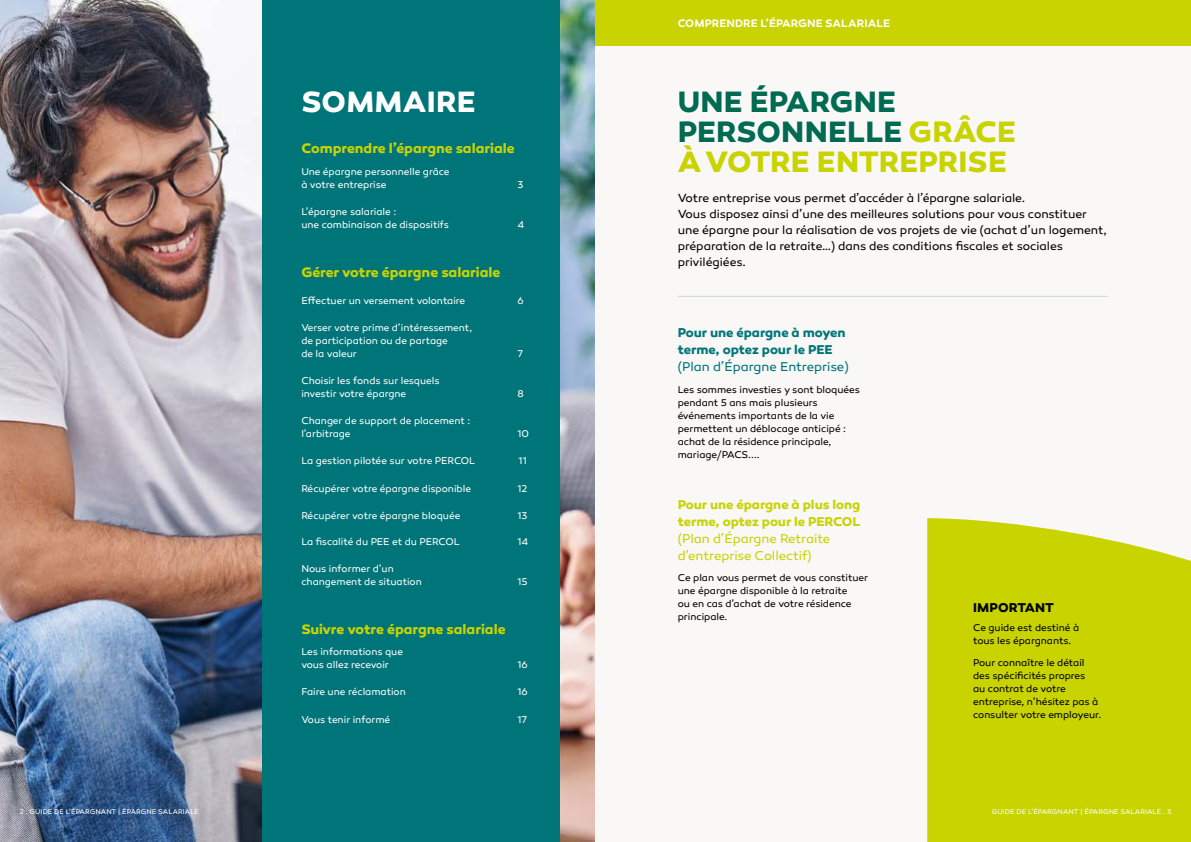
<style>
.page{position:relative;width:1191px;height:842px;background:#fff}
.page>*{position:absolute;margin:0;border:0;box-sizing:border-box;transform-origin:0 0}
.t1{font:700 30px/30px "Canaro";letter-spacing:.005em;color:#006a53}
.t2{font:700 30px "Canaro";letter-spacing:.01em;color:#fff}
.t3{font:700 14px "Canaro";letter-spacing:-.005em;color:#c8d300}
.t4{font:700 13px/17px "Canaro";letter-spacing:-.005em;color:#c8d300}
.t5{font:13px/17px "Canaro";letter-spacing:-.005em;color:#c8d300}
.t6{font:700 13px/17px "Canaro";letter-spacing:-.005em;color:#007579}
.t7{font:13px "Canaro";color:#007579}
.t8{font:700 13px "Canaro";letter-spacing:.005em;color:#000}
.t9{font:12px/16px "Canaro";letter-spacing:-.005em;color:#000}
.t10{font:600 11px "Canaro";letter-spacing:.01em;color:#fff}
.t11{font:10px/13px "Canaro";letter-spacing:-.005em;color:#fff}
.t12{font:10px/13px "Canaro";letter-spacing:-.005em;color:#000}
.t13{font:7px "Canaro";letter-spacing:.01em;color:#fff}
.s1{color:#c8d300}
</style>
<div class="page">
<img style="left:0;top:0;width:595px;height:842px">
<div style="left:595px;top:0;width:596px;height:842px;background:#f9f8f7"></div>
<div style="left:595px;top:0;width:596px;height:45px;background:#c8d300"></div>
<div style="left:262px;top:0;width:297px;height:842px;background:#007579"></div>
<hr style="left:677px;top:296px;width:431px;height:1px;background:#cddbd7">
<div style="left:927px;top:518px;width:264px;height:324px;background:#c8d300"></div>
<h1 class="t2" style="left:301px;top:83px;width:176px">SOMMAIRE</h1>
<h2 class="t3" style="left:301px;top:140px;width:215px">Comprendre l’épargne salariale</h2>
<p class="t11" style="left:301px;top:165px;width:150px">Une épargne personnelle grâce à votre entreprise</p>
<p class="t11" style="left:517px;top:178px;width:7px">3</p>
<p class="t11" style="left:301px;top:205px;width:149px">L’épargne salariale :<br>une combinaison de dispositifs</p>
<p class="t11" style="left:517px;top:218px;width:8px">4</p>
<h2 class="t3" style="left:301px;top:263px;width:200px">Gérer votre épargne salariale</h2>
<p class="t11" style="left:301px;top:294px;width:165px">Effectuer un versement volontaire</p>
<p class="t11" style="left:517px;top:294px;width:8px">6</p>
<p class="t11" style="left:301px;top:321px;width:172px">Verser votre prime d’intéressement, de participation ou de partage<br>de la valeur</p>
<p class="t11" style="left:517px;top:347px;width:7px">7</p>
<p class="t11" style="left:301px;top:374px;width:140px">Choisir les fonds sur lesquels investir votre épargne</p>
<p class="t11" style="left:301px;top:414px;width:170px">Changer de support de placement : l’arbitrage</p>
<p class="t11" style="left:517px;top:387px;width:8px">8</p>
<p class="t11" style="left:517px;top:427px;width:13px">10</p>
<p class="t11" style="left:301px;top:455px;width:175px">La gestion pilotée sur votre PERCOL</p>
<p class="t11" style="left:518px;top:455px;width:10px">11</p>
<p class="t11" style="left:301px;top:482px;width:171px">Récupérer votre épargne disponible</p>
<p class="t11" style="left:517px;top:482px;width:11px">12</p>
<p class="t11" style="left:301px;top:509px;width:161px">Récupérer votre épargne bloquée</p>
<p class="t11" style="left:517px;top:509px;width:12px">13</p>
<p class="t11" style="left:301px;top:535px;width:160px">La fiscalité du PEE et du PERCOL</p>
<p class="t11" style="left:517px;top:535px;width:12px">14</p>
<p class="t11" style="left:301px;top:562px;width:122px">Nous informer d’un changement de situation</p>
<p class="t11" style="left:517px;top:575px;width:12px">15</p>
<h2 class="t3" style="left:301px;top:620px;width:206px">Suivre votre épargne salariale</h2>
<p class="t11" style="left:301px;top:645px;width:103px">Les informations que vous allez recevoir</p>
<p class="t11" style="left:517px;top:658px;width:12px">16</p>
<p class="t11" style="left:301px;top:686px;width:106px">Faire une réclamation</p>
<p class="t11" style="left:517px;top:686px;width:12px">16</p>
<p class="t11" style="left:301px;top:713px;width:90px">Vous tenir informé</p>
<p class="t11" style="left:517px;top:713px;width:11px">17</p>
<p class="t10" style="left:678px;top:17px;width:214px">COMPRENDRE L’ÉPARGNE SALARIALE</p>
<h1 class="t1" style="left:678px;top:87px;width:340px">UNE ÉPARGNE<br>PERSONNELLE <span class="s1">GRÂCE<br>À VOTRE ENTREPRISE</span></h1>
<p class="t9" style="left:677px;top:190px;width:431px">Votre entreprise vous permet d’accéder à l’épargne salariale.<br>Vous disposez ainsi d’une des meilleures solutions pour vous constituer une épargne pour la réalisation de vos projets de vie (achat d’un logement, préparation de la retraite…) dans des conditions fiscales et sociales privilégiées.</p>
<h3 class="t6" style="left:677px;top:324px;width:169px">Pour une épargne à moyen terme, optez pour le PEE</h3>
<h3 class="t7" style="left:677px;top:359px;width:172px">(Plan d’Épargne Entreprise)</h3>
<p class="t12" style="left:677px;top:383px;width:184px">Les sommes investies y sont bloquées pendant 5 ans mais plusieurs événements importants de la vie permettent un déblocage anticipé : achat de la résidence principale, mariage/PACS....</p>
<h3 class="t4" style="left:677px;top:495px;width:184px">Pour une épargne à plus long terme, optez pour le PERCOL</h3>
<h3 class="t5" style="left:677px;top:530px;width:154px">(Plan d’Épargne Retraite d’entreprise Collectif)</h3>
<p class="t12" style="left:677px;top:571px;width:192px">Ce plan vous permet de vous constituer une épargne disponible à la retraite<br>ou en cas d’achat de votre résidence principale.</p>
<h3 class="t8" style="left:973px;top:600px;width:82px">IMPORTANT</h3>
<p class="t12" style="left:973px;top:621px;width:108px">Ce guide est destiné à tous les épargnants.</p>
<p class="t12" style="left:973px;top:656px;width:130px">Pour connaître le détail des spécificités propres<br>au contrat de votre entreprise, n’hésitez pas à consulter votre employeur.</p>
<p class="t13" style="left:20px;top:807px;width:181px">2 . GUIDE DE L’ÉPARGNANT | ÉPARGNE SALARIALE</p>
<p class="t13" style="left:991px;top:807px;width:181px">GUIDE DE L’ÉPARGNANT | ÉPARGNE SALARIALE . 3</p>
</div>
